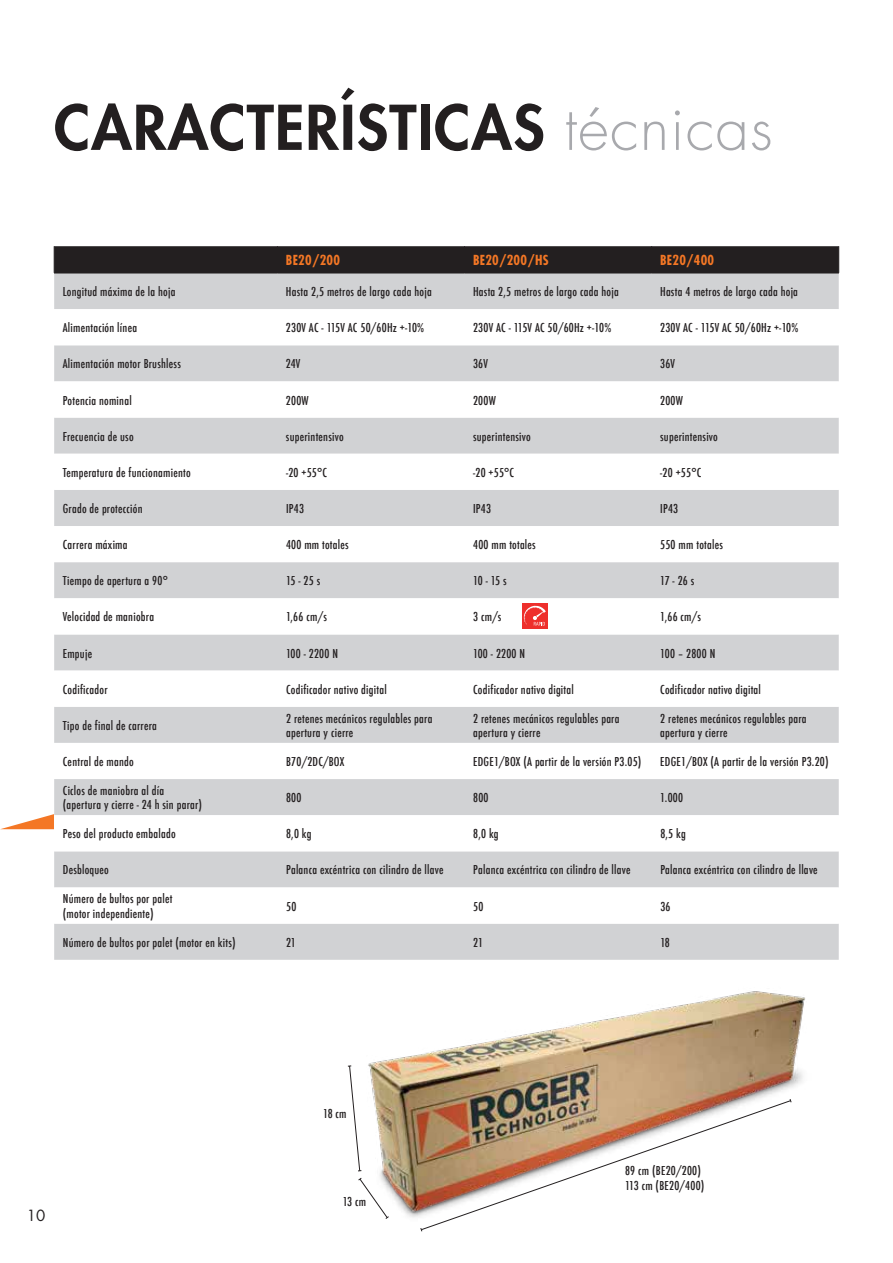
<style>
.page{position:relative;width:893px;height:1263px;background:#fff}
.page>*{position:absolute;margin:0;border:0;box-sizing:border-box;transform-origin:0 0}
.t1{font:800 60px "Futura";letter-spacing:.02em;color:#231f20}
.t2{font:15px "Futura";color:#231f20}
.t3{font:700 condensed 13.5px "Futura";letter-spacing:.02em;color:#f47725}
.t4{font:500 condensed 12px/14.4px "Futura";letter-spacing:.02em;color:#231f20}
.s1{font-weight:300;color:#a8a9ad}
</style>
<div class="page">
<img style="left:347px;top:991px;width:458px;height:241px">
<svg style="left:348px;top:1065px;width:13px;height:106px"></svg>
<svg style="left:358px;top:1177px;width:32px;height:42px"></svg>
<div style="left:54px;top:274px;width:785px;height:686px;background:#d1d2d4"></div>
<svg style="left:54px;top:309px;width:785px;height:615px"></svg>
<div style="left:54px;top:246px;width:785px;height:27px;background:#231f20"></div>
<hr style="left:54px;top:273px;width:223px;height:1px;background:#231f20">
<hr style="left:277px;top:273px;width:188px;height:1px;background:#231f20">
<hr style="left:465px;top:273px;width:187px;height:1px;background:#231f20">
<hr style="left:652px;top:273px;width:187px;height:1px;background:#231f20">
<div style="left:522px;top:603px;width:25px;height:25px;background:#ee2f2c"></div>
<svg style="left:524px;top:606px;width:22px;height:20px"></svg>
<svg style="left:1px;top:814px;width:53px;height:15px"></svg>
<h1 class="t1" style="left:54px;top:88px;width:720px">CARACTERÍSTICAS <span class="s1">técnicas</span></h1>
<p class="t3" style="left:286px;top:251px;width:56px">BE20/200</p>
<p class="t3" style="left:473px;top:251px;width:77px">BE20/200/HS</p>
<p class="t3" style="left:660px;top:251px;width:56px">BE20/400</p>
<p class="t4" style="left:63px;top:285px;width:114px">Longitud máxima de la hoja</p>
<p class="t4" style="left:286px;top:285px;width:147px">Hasta 2,5 metros de largo cada hoja</p>
<p class="t4" style="left:473px;top:285px;width:147px">Hasta 2,5 metros de largo cada hoja</p>
<p class="t4" style="left:660px;top:285px;width:139px">Hasta 4 metros de largo cada hoja</p>
<p class="t4" style="left:63px;top:321px;width:76px">Alimentación línea</p>
<p class="t4" style="left:286px;top:321px;width:140px">230V AC - 115V AC 50/60Hz +-10%</p>
<p class="t4" style="left:473px;top:321px;width:140px">230V AC - 115V AC 50/60Hz +-10%</p>
<p class="t4" style="left:660px;top:321px;width:140px">230V AC - 115V AC 50/60Hz +-10%</p>
<p class="t4" style="left:63px;top:357px;width:120px">Alimentación motor Brushless</p>
<p class="t4" style="left:286px;top:357px;width:16px">24V</p>
<p class="t4" style="left:473px;top:357px;width:16px">36V</p>
<p class="t4" style="left:660px;top:357px;width:16px">36V</p>
<p class="t4" style="left:63px;top:393px;width:71px">Potencia nominal</p>
<p class="t4" style="left:286px;top:393px;width:24px">200W</p>
<p class="t4" style="left:473px;top:393px;width:24px">200W</p>
<p class="t4" style="left:660px;top:393px;width:24px">200W</p>
<p class="t4" style="left:63px;top:429px;width:72px">Frecuencia de uso</p>
<p class="t4" style="left:286px;top:429px;width:59px">superintensivo</p>
<p class="t4" style="left:473px;top:429px;width:59px">superintensivo</p>
<p class="t4" style="left:660px;top:429px;width:59px">superintensivo</p>
<p class="t4" style="left:63px;top:465px;width:129px">Temperatura de funcionamiento</p>
<p class="t4" style="left:286px;top:465px;width:43px">-20 +55°C</p>
<p class="t4" style="left:473px;top:465px;width:43px">-20 +55°C</p>
<p class="t4" style="left:660px;top:465px;width:43px">-20 +55°C</p>
<p class="t4" style="left:63px;top:501px;width:81px">Grado de protección</p>
<p class="t4" style="left:286px;top:501px;width:20px">IP43</p>
<p class="t4" style="left:473px;top:501px;width:20px">IP43</p>
<p class="t4" style="left:660px;top:501px;width:20px">IP43</p>
<p class="t4" style="left:63px;top:537px;width:66px">Carrera máxima</p>
<p class="t4" style="left:286px;top:537px;width:64px">400 mm totales</p>
<p class="t4" style="left:473px;top:537px;width:64px">400 mm totales</p>
<p class="t4" style="left:660px;top:537px;width:64px">550 mm totales</p>
<p class="t4" style="left:63px;top:574px;width:107px">Tiempo de apertura a 90°</p>
<p class="t4" style="left:286px;top:574px;width:36px">15 - 25 s</p>
<p class="t4" style="left:473px;top:574px;width:35px">10 - 15 s</p>
<p class="t4" style="left:660px;top:574px;width:36px">17 - 26 s</p>
<p class="t4" style="left:63px;top:610px;width:93px">Velocidad de maniobra</p>
<p class="t4" style="left:286px;top:610px;width:42px">1,66 cm/s</p>
<p class="t4" style="left:473px;top:610px;width:30px">3 cm/s</p>
<p class="t4" style="left:660px;top:610px;width:42px">1,66 cm/s</p>
<p class="t4" style="left:63px;top:646px;width:31px">Empuje</p>
<p class="t4" style="left:286px;top:646px;width:54px">100 - 2200 N</p>
<p class="t4" style="left:473px;top:646px;width:54px">100 - 2200 N</p>
<p class="t4" style="left:660px;top:646px;width:57px">100 – 2800 N</p>
<p class="t4" style="left:63px;top:682px;width:46px">Codificador</p>
<p class="t4" style="left:286px;top:682px;width:102px">Codificador nativo digital</p>
<p class="t4" style="left:473px;top:682px;width:102px">Codificador nativo digital</p>
<p class="t4" style="left:660px;top:682px;width:102px">Codificador nativo digital</p>
<p class="t4" style="left:63px;top:718px;width:96px">Tipo de final de carrera</p>
<p class="t4" style="left:286px;top:711px;width:148px">2 retenes mecánicos regulables para apertura y cierre</p>
<p class="t4" style="left:473px;top:711px;width:148px">2 retenes mecánicos regulables para apertura y cierre</p>
<p class="t4" style="left:660px;top:711px;width:148px">2 retenes mecánicos regulables para apertura y cierre</p>
<p class="t4" style="left:63px;top:754px;width:72px">Central de mando</p>
<p class="t4" style="left:286px;top:754px;width:60px">B70/2DC/BOX</p>
<p class="t4" style="left:473px;top:754px;width:170px">EDGE1/BOX (A partir de la versión P3.05)</p>
<p class="t4" style="left:660px;top:754px;width:170px">EDGE1/BOX (A partir de la versión P3.20)</p>
<p class="t4" style="left:63px;top:783px;width:141px">Ciclos de maniobra al día (apertura y cierre - 24 h sin parar)</p>
<p class="t4" style="left:286px;top:790px;width:17px">800</p>
<p class="t4" style="left:473px;top:790px;width:17px">800</p>
<p class="t4" style="left:660px;top:790px;width:24px">1.000</p>
<p class="t4" style="left:63px;top:827px;width:114px">Peso del producto embalado</p>
<p class="t4" style="left:286px;top:827px;width:27px">8,0 kg</p>
<p class="t4" style="left:473px;top:827px;width:27px">8,0 kg</p>
<p class="t4" style="left:660px;top:827px;width:27px">8,5 kg</p>
<p class="t4" style="left:63px;top:863px;width:48px">Desbloqueo</p>
<p class="t4" style="left:286px;top:863px;width:159px">Palanca excéntrica con cilindro de llave</p>
<p class="t4" style="left:473px;top:863px;width:159px">Palanca excéntrica con cilindro de llave</p>
<p class="t4" style="left:660px;top:863px;width:159px">Palanca excéntrica con cilindro de llave</p>
<p class="t4" style="left:63px;top:892px;width:111px">Número de bultos por palet (motor independiente)</p>
<p class="t4" style="left:286px;top:899px;width:12px">50</p>
<p class="t4" style="left:473px;top:899px;width:12px">50</p>
<p class="t4" style="left:660px;top:899px;width:12px">36</p>
<p class="t4" style="left:63px;top:935px;width:174px">Número de bultos por palet (motor en kits)</p>
<p class="t4" style="left:286px;top:935px;width:11px">21</p>
<p class="t4" style="left:473px;top:935px;width:11px">21</p>
<p class="t4" style="left:660px;top:935px;width:11px">18</p>
<p class="t2" style="left:27px;top:1205px;width:20px">10</p>
<p class="t4" style="left:323px;top:1106px;width:25px">18 cm</p>
<p class="t4" style="left:343px;top:1194px;width:25px">13 cm</p>
<p class="t4" style="left:625px;top:1163px;width:81px">89 cm (BE20/200)<br>113 cm (BE20/400)</p>
</div>
